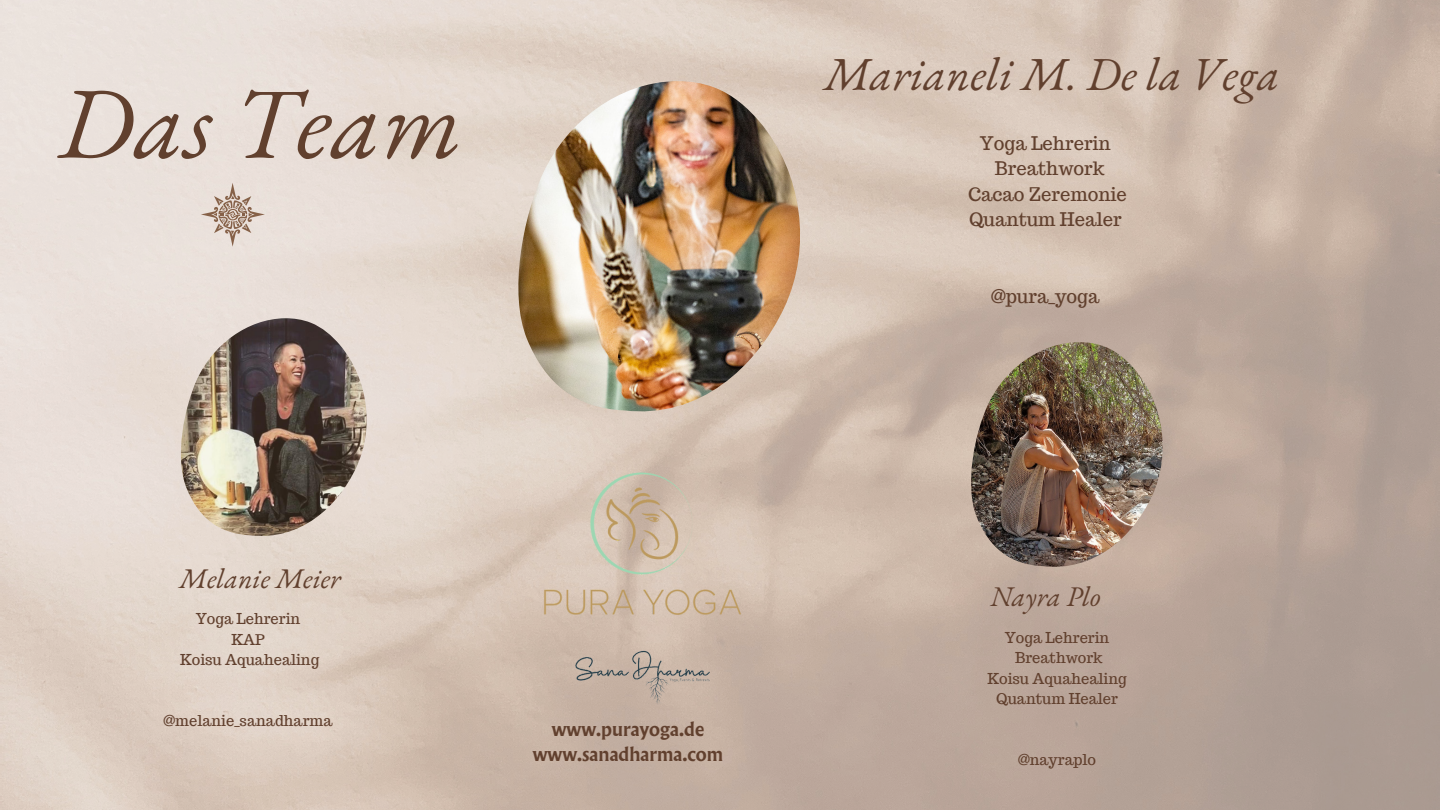
<style>
.page{position:relative;width:1440px;height:810px;background:#fff}
.page>*{position:absolute;margin:0;border:0;box-sizing:border-box;transform-origin:0 0}
.t1{font:italic 102px "EB Garamond";color:#61402e}
.t2{font:italic 46px "EB Garamond";color:#61402e}
.t3{font:italic 27.7px "EB Garamond";color:#61402e}
.t4{font:18.4px/25.5px "Trocchi";color:#61402e;text-align:center}
.t5{font:700 17.7px/24.8px "Albertus Nova";color:#61402e;text-align:center}
.t6{font:14.7px "Trocchi";color:#61402e}
</style>
<div class="page">
<img style="left:174px;top:318px;width:201px;height:218px">
<img style="left:518px;top:81px;width:282px;height:338px">
<img style="left:971px;top:342px;width:192px;height:230px">
<svg style="left:201px;top:183px;width:64px;height:63px;background:#d6c7bd"></svg>
<div style="left:551px;top:697px;width:183px;height:108px;background:#c4afa1"></div>
<img style="left:494px;top:401px;width:297px;height:296px">
<p class="t1" style="left:58px;top:55px;width:406px">Das Team</p>
<p class="t2" style="left:824px;top:44px;width:457px">Marianeli M. De la Vega</p>
<p class="t4" style="left:968px;top:130px;width:160px">Yoga Lehrerin<br>Breathwork<br>Cacao Zeremonie<br>Quantum Healer</p>
<p class="t4" style="left:991px;top:283px;width:110px">@pura_yoga</p>
<h3 class="t3" style="left:180px;top:560px;width:163px">Melanie Meier</h3>
<p class="t6" style="left:196px;top:609px;width:106px">Yoga Lehrerin</p>
<p class="t6" style="left:231px;top:630px;width:35px">KAP</p>
<p class="t6" style="left:180px;top:650px;width:141px">Koisu Aquahealing</p>
<p class="t6" style="left:164px;top:711px;width:170px">@melanie_sanadharma</p>
<p class="t5" style="left:533px;top:717px;width:192px">www.purayoga.de www.sanadharma.com</p>
<h3 class="t3" style="left:991px;top:578px;width:111px">Nayra Plo</h3>
<h4 class="t6" style="left:1005px;top:628px;width:106px">Yoga Lehrerin</h4>
<h2 class="t6" style="left:1015px;top:648px;width:89px">Breathwork</h2>
<h5 class="t6" style="left:988px;top:669px;width:141px">Koisu Aquahealing</h5>
<h5 class="t6" style="left:996px;top:689px;width:123px">Quantum Healer</h5>
<p class="t6" style="left:1018px;top:750px;width:80px">@nayraplo</p>
</div>
